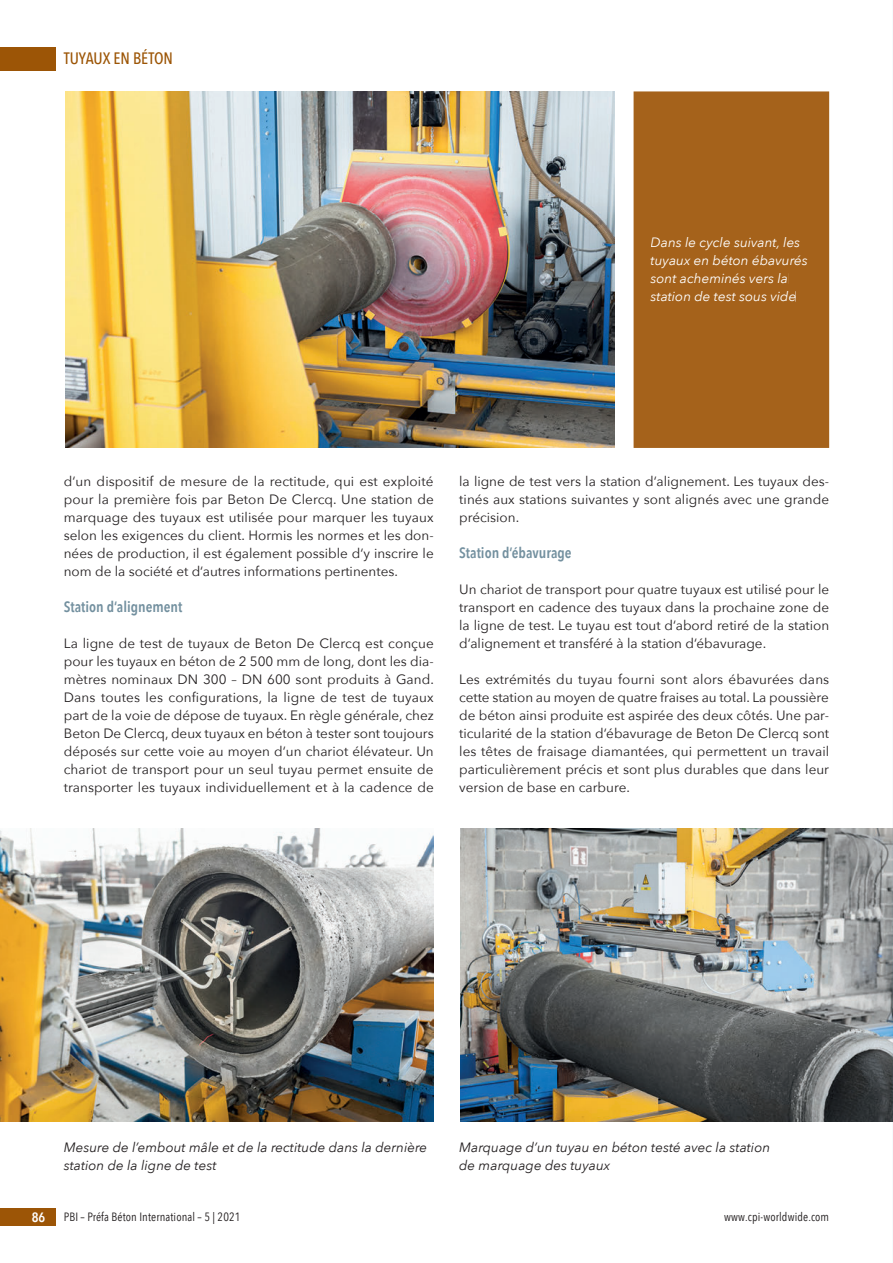
<style>
.page{position:relative;width:893px;height:1263px;background:#fff}
.page>*{position:absolute;margin:0;border:0;box-sizing:border-box;transform-origin:0 0}
.t1{font:500 16.5px "Avenir Next Condensed";color:#9c5506}
.t2{font:600 15px "Avenir Next Condensed";color:#73909f}
.t3{font:13.5px/18px "Avenir Next";color:#231f20;text-align:justify}
.t4{font:italic 13.5px/18px "Avenir Next";color:#231f20}
.t5{font:italic 13.5px/18px "Avenir Next";color:#fff}
.t6{font:600 13.5px "Avenir Next Condensed";color:#fff}
.t7{font:12px "Avenir Next Condensed";letter-spacing:.01em;color:#231f20}
</style>
<div class="page">
<div style="left:0;top:47px;width:55px;height:23px;background:#9c5506"></div>
<div style="left:0;top:1208px;width:55px;height:18px;background:#9c5506"></div>
<img style="left:65px;top:91px;width:550px;height:357px">
<img style="left:0;top:828px;width:434px;height:293px">
<img style="left:461px;top:828px;width:431px;height:293px">
<div style="left:634px;top:91px;width:195px;height:357px;background:#a5621b"></div>
<div style="left:651px;top:237px;width:149px;height:14px;background:#a5621b"></div>
<div style="left:651px;top:255px;width:157px;height:14px;background:#a5621b"></div>
<div style="left:651px;top:273px;width:137px;height:11px;background:#a5621b"></div>
<div style="left:651px;top:291px;width:144px;height:11px;background:#a5621b"></div>
<svg style="left:892px;top:828px;width:1px;height:294px"></svg>
<p class="t1" style="left:64px;top:49px;width:111px">TUYAUX EN BÉTON</p>
<p class="t5" style="left:651px;top:233px;width:159px">Dans le cycle suivant, les tuyaux en béton ébavurés sont acheminés vers la station de test sous vide</p>
<p class="t3" style="left:64px;top:472px;width:372px">d‘un dispositif de mesure de la rectitude, qui est exploité pour la première fois par Beton De Clercq. Une station de marquage des tuyaux est utilisée pour marquer les tuyaux selon les exigences du client. Hormis les normes et les don&shy;nées de production, il est également possible d‘y inscrire le nom de la société et d‘autres informations pertinentes.</p>
<p class="t2" style="left:64px;top:594px;width:120px">Station d‘alignement</p>
<p class="t3" style="left:64px;top:634px;width:372px">La ligne de test de tuyaux de Beton De Clercq est conçue pour les tuyaux en béton de 2 500 mm de long, dont les dia&shy;mètres nominaux DN 300 – DN 600 sont produits à Gand.<br>Dans toutes les configurations, la ligne de test de tuyaux part de la voie de dépose de tuyaux. En règle générale, chez Beton De Clercq, deux tuyaux en béton à tester sont toujours déposés sur cette voie au moyen d‘un chariot élévateur. Un chariot de transport pour un seul tuyau permet ensuite de transporter les tuyaux individuellement et à la cadence de</p>
<p class="t3" style="left:459px;top:472px;width:371px">la ligne de test vers la station d‘alignement. Les tuyaux des&shy;tinés aux stations suivantes y sont alignés avec une grande précision.</p>
<p class="t2" style="left:459px;top:540px;width:114px">Station d’ébavurage</p>
<p class="t3" style="left:459px;top:580px;width:371px">Un chariot de transport pour quatre tuyaux est utilisé pour le transport en cadence des tuyaux dans la prochaine zone de la ligne de test. Le tuyau est tout d‘abord retiré de la station d‘alignement et transféré à la station d‘ébavurage.</p>
<p class="t3" style="left:459px;top:670px;width:372px">Les extrémités du tuyau fourni sont alors ébavurées dans cette station au moyen de quatre fraises au total. La poussière de béton ainsi produite est aspirée des deux côtés. Une par&shy;ticularité de la station d‘ébavurage de Beton De Clercq sont les têtes de fraisage diamantées, qui permettent un travail particulièrement précis et sont plus durables que dans leur version de base en carbure.</p>
<p class="t4" style="left:64px;top:1138px;width:365px">Mesure de l’embout mâle et de la rectitude dans la dernière station de la ligne de test</p>
<p class="t4" style="left:459px;top:1138px;width:312px">Marquage d’un tuyau en béton testé avec la station de marquage des tuyaux</p>
<p class="t6" style="left:32px;top:1206px;width:15px">86</p>
<p class="t7" style="left:64px;top:1207px;width:178px">PBI – Préfa Béton International – 5 | 2021</p>
<p class="t7" style="left:724px;top:1207px;width:107px">www.cpi-worldwide.com</p>
</div>
